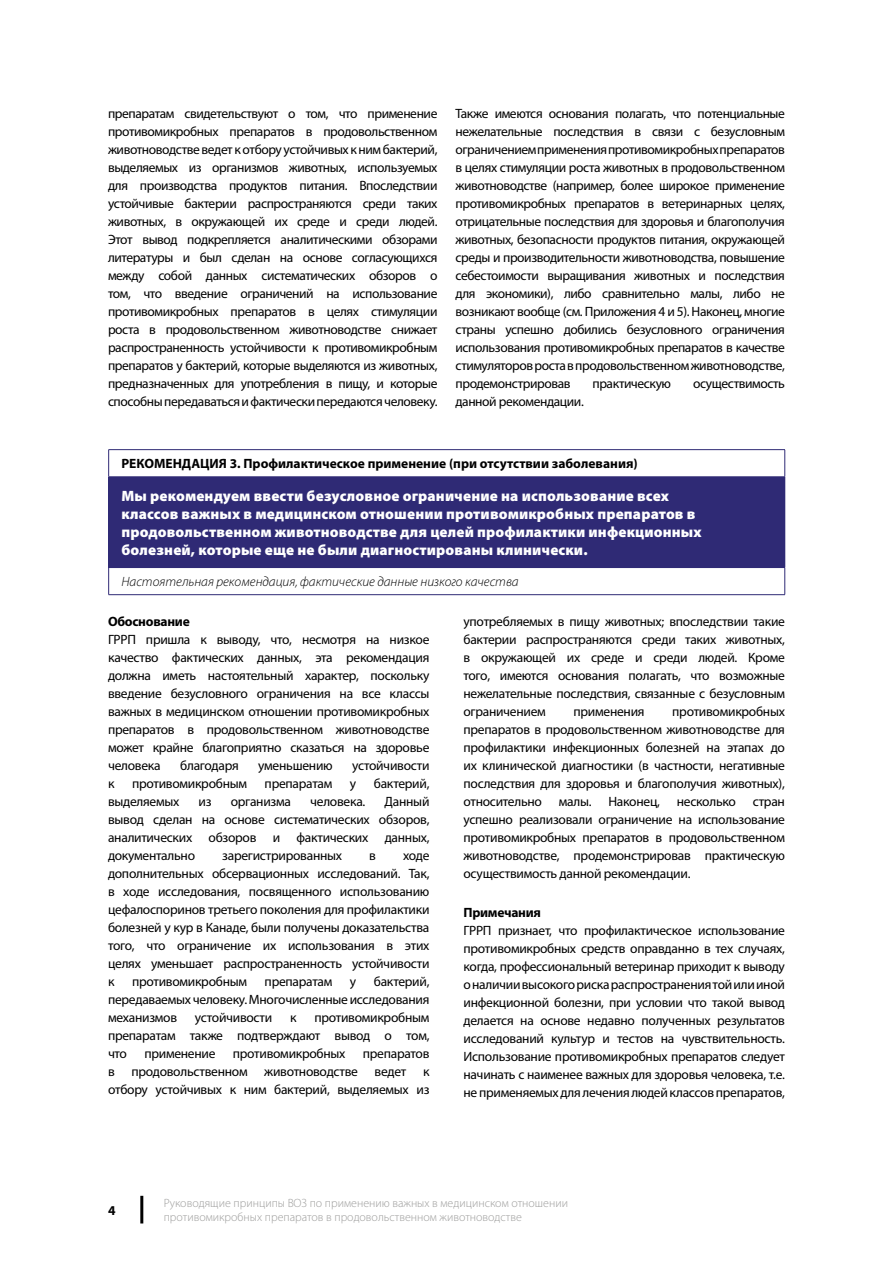
<style>
.page{position:relative;width:893px;height:1263px;background:#fff}
.page>*{position:absolute;margin:0;border:0;box-sizing:border-box;transform-origin:0 0}
.t1{font:900 15px/18px "Myriad Pro";letter-spacing:.01em;color:#fff}
.t2{font:13.5px/18px "Myriad Pro";letter-spacing:-.02em;color:#000;text-align:justify}
.t3{font:700 13.5px "Myriad Pro";color:#000}
.t4{font:italic 300 13.5px "Myriad Pro";color:#000}
.t5{font:700 13.5px "Myriad Pro";letter-spacing:-.02em;color:#000}
.t6{font:300 12px/13.5px "Myriad Pro";color:#9d9d9c}
</style>
<div class="page">
<div style="left:109px;top:477px;width:676px;height:90px;background:#2f2a75"></div>
<hr style="left:108px;top:449px;width:677px;height:1px;background:#2f2a75">
<svg style="left:108px;top:450px;width:1px;height:26px"></svg>
<svg style="left:784px;top:450px;width:1px;height:26px"></svg>
<svg style="left:108px;top:568px;width:1px;height:26px"></svg>
<svg style="left:784px;top:568px;width:1px;height:26px"></svg>
<hr style="left:108px;top:594px;width:677px;height:1px;background:#2f2a75">
<hr style="left:108px;top:476px;width:677px;height:1px;background:#2f2a75">
<hr style="left:108px;top:477px;width:1px;height:90px;background:#2f2a75">
<hr style="left:108px;top:567px;width:677px;height:1px;background:#2f2a75">
<hr style="left:140px;top:1196px;width:3px;height:27px;background:#000">
<p class="t2" style="left:108px;top:104px;width:331px">препаратам свидетельствуют о том, что применение противомикробных препаратов в продовольственном животноводстве ведет к отбору устойчивых к ним бактерий, выделяемых из организмов животных, используемых для производства продуктов питания. Впоследствии устойчивые бактерии распространяются среди таких животных, в окружающей их среде и среди людей.<br>Этот вывод подкрепляется аналитическими обзорами литературы и был сделан на основе согласующихся между собой данных систематических обзоров о том, что введение ограничений на использование противомикробных препаратов в целях стимуляции роста в продовольственном животноводстве снижает распространенность устойчивости к противомикробным препаратов у бактерий, которые выделяются из животных, предназначенных для употребления в пищу, и которые способны передаваться и фактически передаются человеку.</p>
<p class="t2" style="left:455px;top:104px;width:331px">Также имеются основания полагать, что потенциальные нежелательные последствия в связи с безусловным ограничением применения противомикробных препаратов в целях стимуляции роста животных в продовольственном животноводстве (например, более широкое применение противомикробных препаратов в ветеринарных целях, отрицательные последствия для здоровья и благополучия животных, безопасности продуктов питания, окружающей среды и производительности животноводства, повышение себестоимости выращивания животных и последствия для экономики), либо сравнительно малы, либо не возникают вообще (см. Приложения 4 и 5). Наконец, многие страны успешно добились безусловного ограничения использования противомикробных препаратов в качестве стимуляторов роста в продовольственном животноводстве, продемонстрировав</p>
<p class="t2" style="left:592px;top:374px;width:80px">практическую</p>
<p class="t2" style="left:693px;top:374px;width:93px">осуществимость</p>
<p class="t2" style="left:455px;top:392px;width:130px">данной рекомендации.</p>
<p class="t3" style="left:121px;top:455px;width:518px">РЕКОМЕНДАЦИЯ 3. Профилактическое применение (при отсутствии заболевания)</p>
<p class="t1" style="left:121px;top:486px;width:582px">Мы рекомендуем ввести безусловное ограничение на использование всех классов важных в медицинском отношении противомикробных препаратов в продовольственном животноводстве для целей профилактики инфекционных болезней, которые еще не были диагностированы клинически.</p>
<p class="t4" style="left:121px;top:574px;width:399px">Настоятельная рекомендация, фактические данные низкого качества</p>
<p class="t5" style="left:108px;top:613px;width:83px">Обоснование</p>
<p class="t2" style="left:108px;top:630px;width:323px">ГРРП пришла к выводу, что, несмотря на низкое качество фактических данных, эта рекомендация должна иметь настоятельный характер, поскольку введение безусловного ограничения на все классы важных в медицинском отношении противомикробных препаратов в продовольственном животноводстве может крайне благоприятно сказаться на здоровье человека</p>
<p class="t2" style="left:463px;top:612px;width:323px">употребляемых в пищу животных; впоследствии такие бактерии распространяются среди таких животных, в окружающей их среде и среди людей. Кроме того, имеются основания полагать, что возможные нежелательные последствия, связанные с безусловным ограничением</p>
<p class="t2" style="left:463px;top:702px;width:323px;text-indent:209px">противомикробных препаратов в продовольственном животноводстве для профилактики инфекционных болезней на этапах до их клинической диагностики (в частности, негативные последствия для здоровья и благополучия животных), относительно малы. Наконец, несколько стран успешно реализовали ограничение на использование противомикробных препаратов в продовольственном животноводстве, продемонстрировав практическую осуществимость данной рекомендации.</p>
<p class="t5" style="left:463px;top:904px;width:79px">Примечания</p>
<p class="t2" style="left:463px;top:922px;width:323px">ГРРП признает, что профилактическое использование противомикробных средств оправданно в тех случаях, когда, профессиональный ветеринар приходит к выводу о наличии высокого риска распространения той или иной инфекционной болезни, при условии что такой вывод делается на основе недавно полученных результатов исследований культур и тестов на чувствительность.<br>Использование противомикробных препаратов следует начинать с наименее важных для здоровья человека, т.е. не применяемых для лечения людей классов препаратов,</p>
<p class="t2" style="left:573px;top:702px;width:73px">применения</p>
<p class="t2" style="left:180px;top:756px;width:60px">благодаря</p>
<p class="t2" style="left:258px;top:756px;width:76px">уменьшению</p>
<p class="t2" style="left:352px;top:756px;width:79px">устойчивости</p>
<p class="t2" style="left:108px;top:774px;width:8px">к</p>
<p class="t2" style="left:132px;top:774px;width:117px">противомикробным</p>
<p class="t2" style="left:265px;top:774px;width:69px">препаратам</p>
<p class="t2" style="left:350px;top:774px;width:8px">у</p>
<p class="t2" style="left:374px;top:774px;width:57px">бактерий,</p>
<p class="t2" style="left:108px;top:792px;width:73px">выделяемых</p>
<p class="t2" style="left:199px;top:792px;width:15px">из</p>
<p class="t2" style="left:231px;top:792px;width:62px">организма</p>
<p class="t2" style="left:310px;top:792px;width:57px">человека.</p>
<p class="t2" style="left:108px;top:792px;width:323px;text-indent:277px">Данный вывод сделан на основе систематических обзоров, аналитических обзоров и фактических данных, документально</p>
<p class="t2" style="left:108px;top:846px;width:323px;text-indent:295px">ходе дополнительных обсервационных исследований. Так, в ходе исследования, посвященного использованию цефалоспоринов третьего поколения для профилактики болезней у кур в Канаде, были получены доказательства того, что ограничение их использования в этих целях уменьшает распространенность устойчивости к</p>
<p class="t2" style="left:222px;top:846px;width:121px">зарегистрированных</p>
<p class="t2" style="left:369px;top:846px;width:8px">в</p>
<p class="t2" style="left:108px;top:972px;width:323px;text-indent:266px">бактерий, передаваемых человеку. Многочисленные исследования механизмов</p>
<p class="t2" style="left:132px;top:972px;width:117px">противомикробным</p>
<p class="t2" style="left:265px;top:972px;width:69px">препаратам</p>
<p class="t2" style="left:350px;top:972px;width:8px">у</p>
<p class="t2" style="left:108px;top:1008px;width:323px;text-indent:206px">противомикробным препаратам также подтверждают вывод о том, что</p>
<p class="t2" style="left:195px;top:1008px;width:79px">устойчивости</p>
<p class="t2" style="left:290px;top:1008px;width:8px">к</p>
<p class="t2" style="left:144px;top:1044px;width:73px">применение</p>
<p class="t2" style="left:233px;top:1044px;width:114px">противомикробных</p>
<p class="t2" style="left:108px;top:1044px;width:323px;text-indent:255px">препаратов в продовольственном животноводстве ведет к отбору устойчивых к ним бактерий, выделяемых из</p>
<p class="t3" style="left:108px;top:1201px;width:9px">4</p>
<p class="t6" style="left:164px;top:1196px;width:406px">Руководящие принципы ВОЗ по применению важных в медицинском отношении противомикробных препаратов в продовольственном животноводстве</p>
</div>
